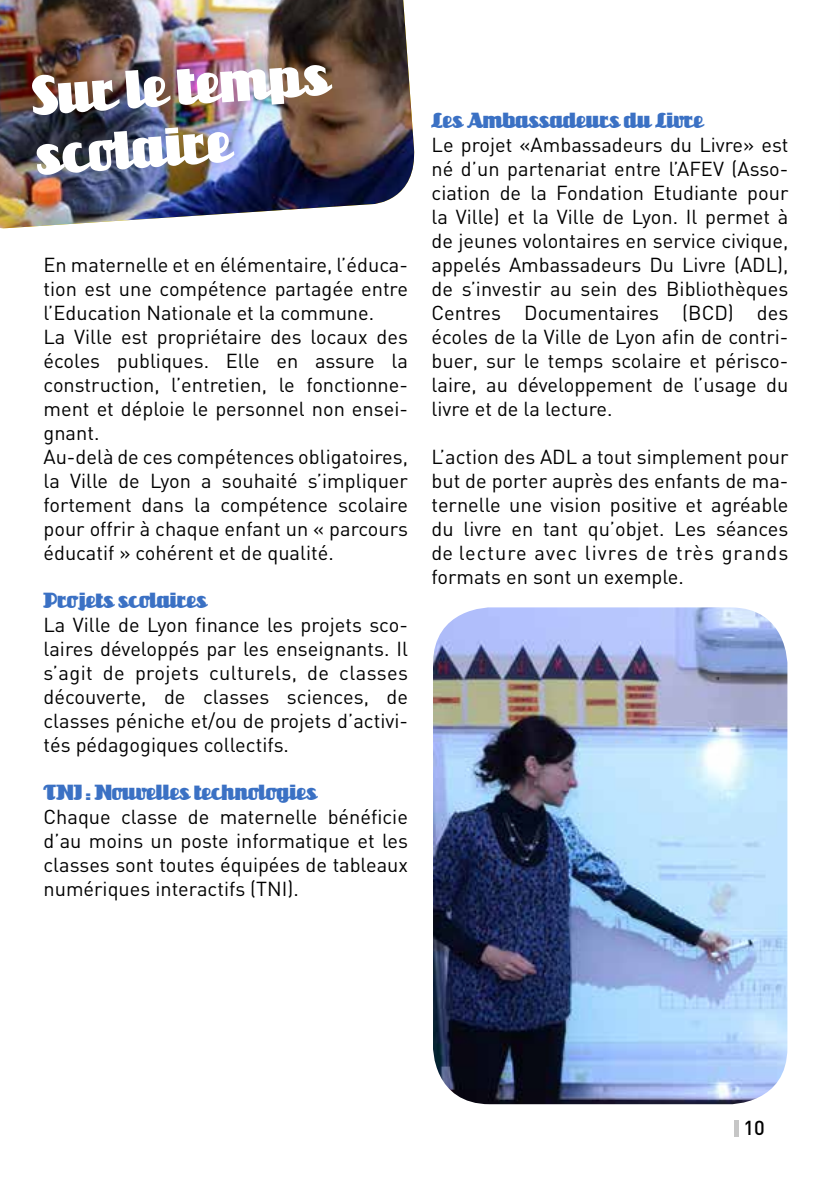
<style>
.page{position:relative;width:840px;height:1191px;background:#fff}
.page>*{position:absolute;margin:0;border:0;box-sizing:border-box;transform-origin:0 0}
.t1{font:50px/60px "Unicorn NF";color:#fff}
.t2{font:20px/24px "DIN";color:#000;text-align:justify}
.t3{font:20px "Unicorn NF";color:#3b71c4}
.t4{font:500 20px "DIN";color:#000}
</style>
<div class="page">
<hr style="left:734px;top:1120px;width:4px;height:17px;background:#c6c6c6">
<img style="left:0;top:0;width:415px;height:228px">
<img style="left:433px;top:607px;width:354px;height:497px">
<h1 class="t1" style="left:30px;top:67px;width:300px;rotate:-4deg">Sur le temps scolaire</h1>
<p class="t2" style="left:43px;top:252px;width:366px;text-align:left">En maternelle et en élémentaire, l’éduca&shy;tion est une compétence partagée entre l’Education Nationale et la commune.<br>La Ville est propriétaire des locaux des écoles publiques. Elle en assure la construction, l’entretien, le fonctionne&shy;ment et déploie le personnel non ensei&shy;gnant.<br>Au-delà de ces compétences obligatoires, la Ville de Lyon a souhaité s’impliquer fortement dans la compétence scolaire pour offrir à chaque enfant un « parcours éducatif » cohérent et de qualité.</p>
<p class="t3" style="left:43px;top:589px;width:165px">Projets scolaires</p>
<p class="t2" style="left:43px;top:612px;width:366px">La Ville de Lyon finance les projets sco&shy;laires développés par les enseignants. Il s’agit de projets culturels, de classes découverte, de classes sciences, de classes péniche et/ou de projets d’activi&shy;tés pédagogiques collectifs.</p>
<p class="t3" style="left:43px;top:781px;width:275px">TNI : Nouvelles technologies</p>
<p class="t2" style="left:43px;top:804px;width:366px">Chaque classe de maternelle bénéficie d’au moins un poste informatique et les classes sont toutes équipées de tableaux numériques interactifs (TNI).</p>
<p class="t3" style="left:431px;top:109px;width:273px">Les Ambassadeurs du Livre</p>
<p class="t2" style="left:431px;top:132px;width:358px">Le projet «Ambassadeurs du Livre» est né d’un partenariat entre l’AFEV (Asso&shy;ciation de la Fondation Etudiante pour la Ville) et la Ville de Lyon. Il permet à de jeunes volontaires en service civique, appelés Ambassadeurs Du Livre (ADL), de s’investir au sein des Bibliothèques Centres Documentaires (BCD) des écoles de la Ville de Lyon afin de contri&shy;buer, sur le temps scolaire et périsco&shy;laire, au développement de l’usage du livre et de la lecture.</p>
<p class="t2" style="left:431px;top:444px;width:358px">L’action des ADL a tout simplement pour but de porter auprès des enfants de ma&shy;ternelle une vision positive et agréable du livre en tant qu’objet. Les séances de lecture avec livres de très grands formats en sont un exemple.</p>
<p class="t4" style="left:743px;top:1115px;width:23px">10</p>
</div>
